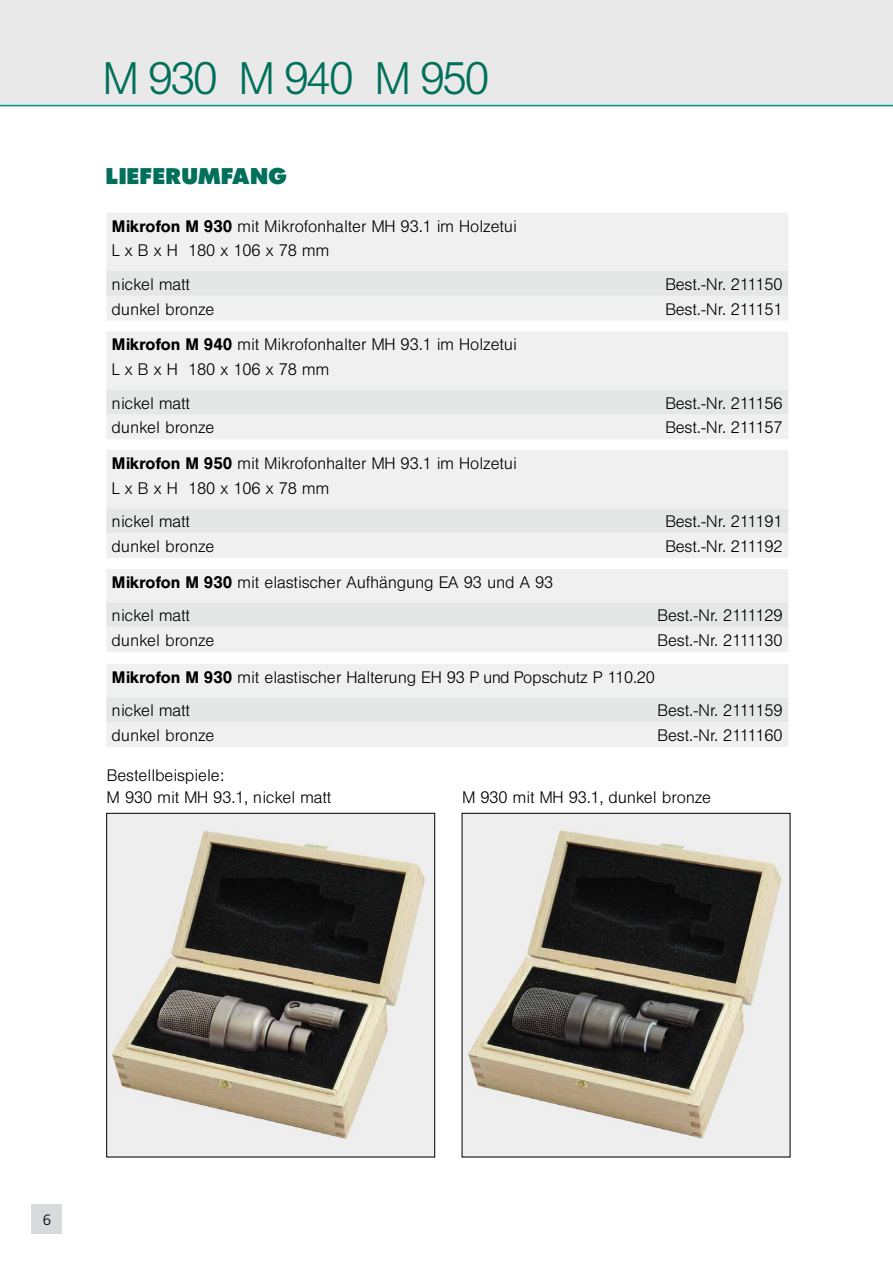
<style>
.page{position:relative;width:893px;height:1263px;background:#fff}
.page>*{position:absolute;margin:0;border:0;box-sizing:border-box;transform-origin:0 0}
.t1{font:45px "Hel Lig";color:#00705a}
.t2{font:22.5px "Fut Xtr Bol";letter-spacing:.03em;color:#00705a}
.t3{font:16.5px/24.9px "Hel Lig";letter-spacing:.05em;color:#000}
.t4{font:300 15px "Frutiger";color:#000}
.s1{font-family:"Hel Med"}
</style>
<div class="page">
<div style="left:32px;top:1204px;width:30px;height:30px;background:#d9dadb"></div>
<div style="left:0;top:0;width:893px;height:106px;background:#e9e9ea"></div>
<hr style="left:0;top:105px;width:893px;height:1px;background:#009e7e">
<div style="left:106px;top:569px;width:682px;height:83px;background:#f0f0f1"></div>
<div style="left:106px;top:602px;width:682px;height:25px;background:#e5e6e6"></div>
<div style="left:106px;top:664px;width:682px;height:83px;background:#f0f0f1"></div>
<div style="left:106px;top:697px;width:682px;height:25px;background:#e5e6e6"></div>
<div style="left:106px;top:213px;width:682px;height:108px;background:#f0f0f1"></div>
<div style="left:106px;top:271px;width:682px;height:25px;background:#e5e6e6"></div>
<div style="left:106px;top:332px;width:682px;height:107px;background:#f0f0f1"></div>
<div style="left:106px;top:390px;width:682px;height:24px;background:#e5e6e6"></div>
<div style="left:106px;top:450px;width:682px;height:108px;background:#f0f0f1"></div>
<div style="left:106px;top:508px;width:682px;height:25px;background:#e5e6e6"></div>
<img style="left:108px;top:815px;width:325px;height:340px">
<div style="left:106px;top:813px;width:329px;height:344px;border:1px solid #000"></div>
<img style="left:464px;top:815px;width:324px;height:340px">
<h1 class="t1" style="left:105px;top:53px;width:385px">M 930 M 940 M 950</h1>
<h2 class="t2" style="left:106px;top:163px;width:182px">LIEFERUMFANG</h2>
<p class="t3" style="left:112px;top:213px;width:406px"><span class="s1">Mikrofon M 930</span> mit Mikrofonhalter MH 93.1 im Holzetui<br>L x B x H 180 x 106 x 78 mm</p>
<p class="t3" style="left:112px;top:272px;width:79px">nickel matt</p>
<p class="t3" style="left:666px;top:272px;width:118px">Best.-Nr. 211150</p>
<p class="t3" style="left:112px;top:296px;width:103px">dunkel bronze</p>
<p class="t3" style="left:666px;top:296px;width:118px">Best.-Nr. 211151</p>
<p class="t3" style="left:112px;top:332px;width:406px"><span class="s1">Mikrofon M 940</span> mit Mikrofonhalter MH 93.1 im Holzetui<br>L x B x H 180 x 106 x 78 mm</p>
<p class="t3" style="left:112px;top:390px;width:79px">nickel matt</p>
<p class="t3" style="left:666px;top:390px;width:118px">Best.-Nr. 211156</p>
<p class="t3" style="left:112px;top:415px;width:103px">dunkel bronze</p>
<p class="t3" style="left:666px;top:415px;width:118px">Best.-Nr. 211157</p>
<p class="t3" style="left:112px;top:451px;width:406px"><span class="s1">Mikrofon M 950</span> mit Mikrofonhalter MH 93.1 im Holzetui<br>L x B x H 180 x 106 x 78 mm</p>
<p class="t3" style="left:112px;top:509px;width:79px">nickel matt</p>
<p class="t3" style="left:666px;top:509px;width:118px">Best.-Nr. 211191</p>
<p class="t3" style="left:112px;top:534px;width:103px">dunkel bronze</p>
<p class="t3" style="left:666px;top:534px;width:118px">Best.-Nr. 211192</p>
<p class="t3" style="left:112px;top:565px;width:442px;line-height:33.3px"><span class="s1">Mikrofon M 930</span> mit elastischer Aufhängung EA 93 und A 93 nickel matt</p>
<p class="t3" style="left:658px;top:603px;width:125px">Best.-Nr. 2111129</p>
<p class="t3" style="left:112px;top:628px;width:103px">dunkel bronze</p>
<p class="t3" style="left:658px;top:628px;width:125px">Best.-Nr. 2111130</p>
<p class="t3" style="left:112px;top:660px;width:544px;line-height:33.3px"><span class="s1">Mikrofon M 930</span> mit elastischer Halterung EH 93 P und Popschutz P 110.20 nickel matt</p>
<p class="t3" style="left:658px;top:698px;width:125px">Best.-Nr. 2111159</p>
<p class="t3" style="left:112px;top:723px;width:103px">dunkel bronze</p>
<p class="t3" style="left:658px;top:723px;width:125px">Best.-Nr. 2111160</p>
<p class="t3" style="left:108px;top:765px;width:225px;line-height:21.6px">Bestellbeispiele:<br>M 930 mit MH 93.1, nickel matt</p>
<p class="t3" style="left:463px;top:785px;width:249px">M 930 mit MH 93.1, dunkel bronze</p>
<p class="t4" style="left:43px;top:1211px;width:10px">6</p>
</div>
